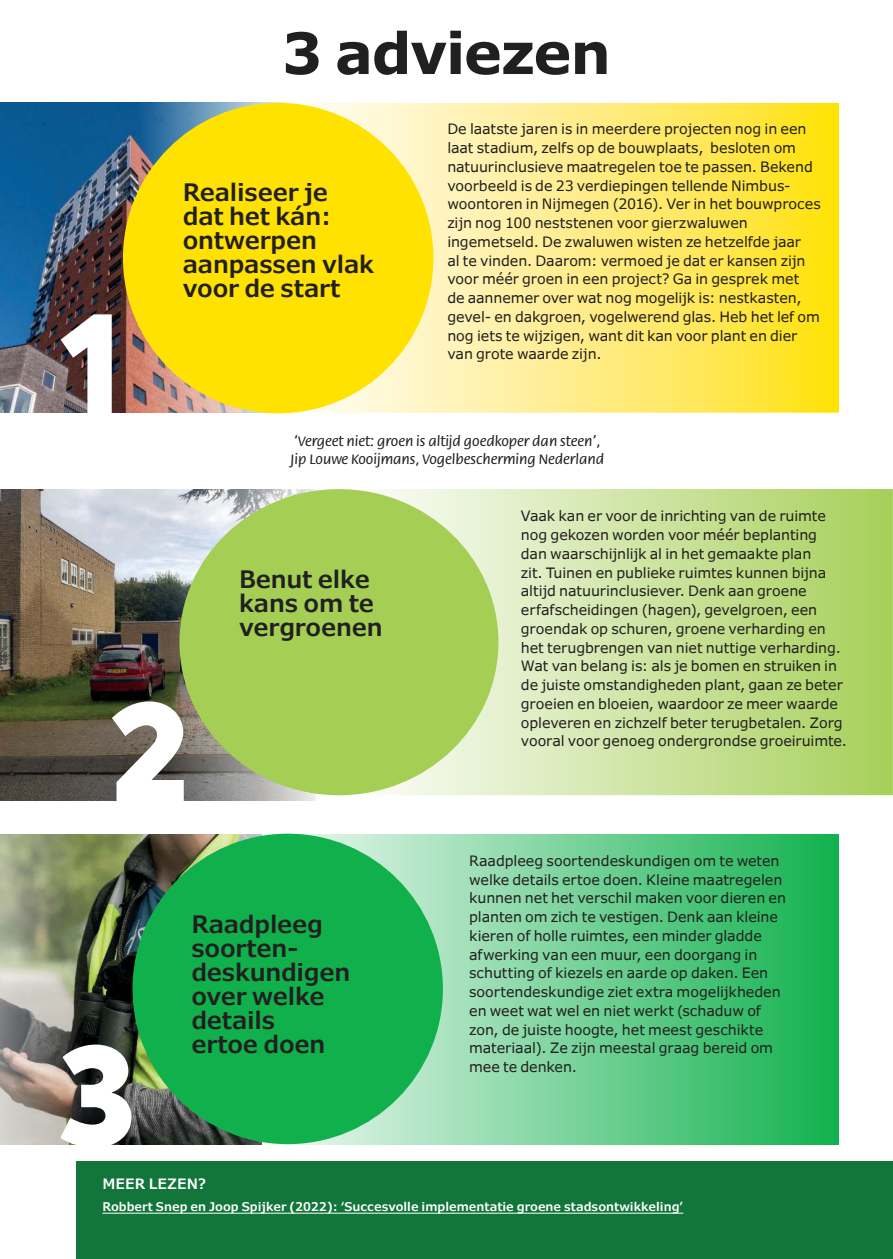
<style>
.page{position:relative;width:893px;height:1259px;background:#fff}
.page>*{position:absolute;margin:0;border:0;box-sizing:border-box;transform-origin:0 0}
.t1{font:900 135px "Axiforma";color:#fff}
.t2{font:700 57px "Verdana";letter-spacing:-.025em;color:#221f1f}
.t3{font:600 24px/24px "Verdana Pro";letter-spacing:-.01em;color:#221f1f}
.t4{font:500 15px/18px "Flora Std";color:#221f1f}
.t5{font:14.25px/18.8px "Verdana Pro";letter-spacing:-.005em;color:#221f1f}
.t6{font:600 14.25px "Verdana Pro";color:#fff}
.t7{font:600 12px "Verdana Pro";color:#fff}
</style>
<div class="page">
<img style="left:290px;top:103px;width:549px;height:309px">
<img style="left:0;top:102px;width:287px;height:310px">
<div style="left:123px;top:103px;width:310px;height:310px;background:#ffe200;border-radius:50%"></div>
<img style="left:0;top:834px;width:233px;height:310px">
<svg style="left:233px;top:834px;width:606px;height:310px;background:#65cc8c"></svg>
<div style="left:132px;top:833px;width:311px;height:311px;background:#10b14d;border-radius:50%"></div>
<img style="left:0;top:489px;width:316px;height:311px">
<img style="left:351px;top:489px;width:542px;height:306px">
<div style="left:179px;top:489px;width:319px;height:306px;background:#a4ce54;border-radius:50%"></div>
<div style="left:77px;top:1161px;width:816px;height:98px;background:#12763b"></div>
<hr style="left:102px;top:1212px;width:581px;height:1px;background:#fff">
<h1 class="t1" style="left:62px;top:288px;width:61px">1</h1>
<h2 class="t2" style="left:282px;top:30px;width:330px">3 adviezen</h2>
<h3 class="t3" style="left:183px;top:182px;width:193px">Realiseer je dat het kán: ontwerpen aanpassen vlak voor de start</h3>
<p class="t5" style="left:447px;top:120px;width:375px">De laatste jaren is in meerdere projecten nog in een laat stadium, zelfs op de bouwplaats, besloten om natuurinclusieve maatregelen toe te passen. Bekend voorbeeld is de 23 verdiepingen tellende Nimbus&shy;woontoren in Nijmegen (2016). Ver in het bouwproces zijn nog 100 neststenen voor gierzwaluwen ingemetseld. De zwaluwen wisten ze hetzelfde jaar<br>al te vinden. Daarom: vermoed je dat er kansen zijn voor méér groen in een project? Ga in gesprek met<br>de aannemer over wat nog mogelijk is: nestkasten, gevel- en dakgroen, vogelwerend glas. Heb het lef om nog iets te wijzigen, want dit kan voor plant en dier van grote waarde zijn.</p>
<p class="t4" style="left:291px;top:433px;width:315px">‘Vergeet niet: groen is altijd goedkoper dan steen’,<br>Jip Louwe Kooijmans, Vogelbescherming Nederland</p>
<h1 class="t1" style="left:109px;top:677px;width:82px">2</h1>
<h3 class="t3" style="left:239px;top:569px;width:145px">Benut elke kans om te vergroenen</h3>
<p class="t5" style="left:521px;top:507px;width:328px">Vaak kan er voor de inrichting van de ruimte nog gekozen worden voor méér beplanting<br>dan waarschijnlijk al in het gemaakte plan<br>zit. Tuinen en publieke ruimtes kunnen bijna altijd natuurinclusiever. Denk aan groene erfafscheidingen (hagen), gevelgroen, een groendak op schuren, groene verharding en het terugbrengen van niet nuttige verharding.<br>Wat van belang is: als je bomen en struiken in de juiste omstandigheden plant, gaan ze beter groeien en bloeien, waardoor ze meer waarde opleveren en zichzelf beter terugbetalen. Zorg vooral voor genoeg ondergrondse groeiruimte.</p>
<p class="t5" style="left:469px;top:852px;width:318px">Raadpleeg soortendeskundigen om te weten welke details ertoe doen. Kleine maatregelen kunnen net het verschil maken voor dieren en planten om zich te vestigen. Denk aan kleine kieren of holle ruimtes, een minder gladde afwerking van een muur, een doorgang in schutting of kiezels en aarde op daken. Een soortendeskundige ziet extra mogelijkheden en weet wat wel en niet werkt (schaduw of zon, de juiste hoogte, het meest geschikte materiaal). Ze zijn meestal graag bereid om mee te denken.</p>
<h3 class="t3" style="left:191px;top:913px;width:161px">Raadpleeg soorten&shy;deskundigen over welke details<br>ertoe doen</h3>
<h1 class="t1" style="left:59px;top:1020px;width:79px">3</h1>
<p class="t6" style="left:102px;top:1177px;width:105px">MEER LEZEN?</p>
<p class="t7" style="left:102px;top:1201px;width:582px">Robbert Snep en Joop Spijker (2022): ‘Succesvolle implementatie groene stadsontwikkeling’</p>
</div>
